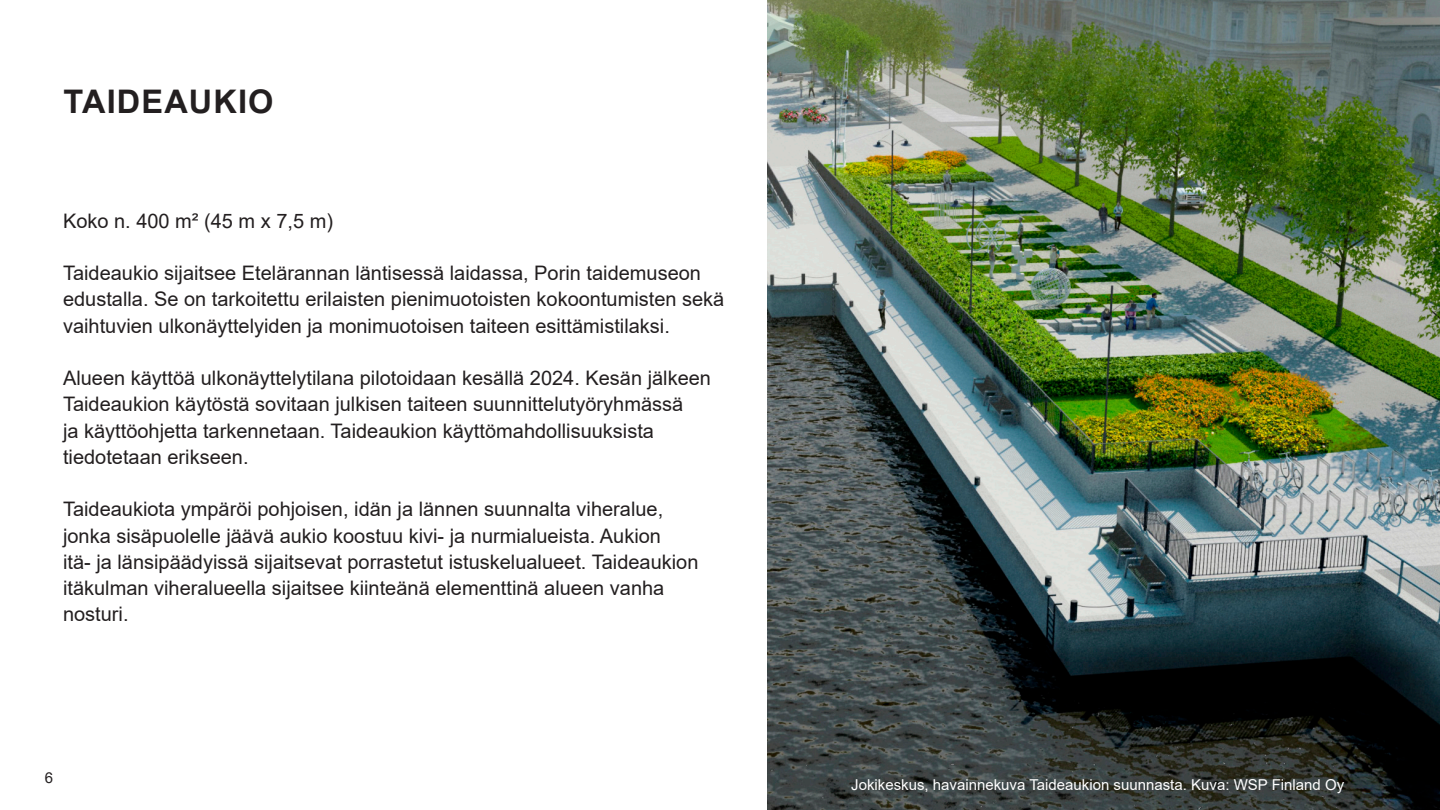
<style>
.page{position:relative;width:1440px;height:810px;background:#fff}
.page>*{position:absolute;margin:0;border:0;box-sizing:border-box;transform-origin:0 0}
.Perusotsikko{font:700 32.5px "Arial";letter-spacing:.035em;color:#231f20}
.Normiteksti{font:20px/26.2px "Arial";color:#231f20}
.Normiteksti-2{font:15px "Arial";color:#fff}
.t1{font:15px "Arial";color:#231f20}
</style>
<div class="page">
<img style="left:768px;top:0;width:672px;height:810px">
<p class="Perusotsikko" style="left:64px;top:79px;width:212px">TAIDEAUKIO</p>
<p class="Normiteksti" style="left:63px;top:207px;width:272px">Koko n. 400 m² (45 m x 7,5 m)</p>
<p class="Normiteksti" style="left:63px;top:260px;width:663px">Taideaukio sijaitsee Etelärannan läntisessä laidassa, Porin taidemuseon edustalla. Se on tarkoitettu erilaisten pienimuotoisten kokoontumisten sekä vaihtuvien ulkonäyttelyiden ja monimuotoisen taiteen esittämistilaksi.</p>
<p class="Normiteksti" style="left:63px;top:365px;width:650px">Alueen käyttöä ulkonäyttelytilana pilotoidaan kesällä 2024. Kesän jälkeen Taideaukion käytöstä sovitaan julkisen taiteen suunnittelutyöryhmässä<br>ja käyttöohjetta tarkennetaan. Taideaukion käyttömahdollisuuksista tiedotetaan erikseen.</p>
<p class="Normiteksti" style="left:63px;top:496px;width:637px">Taideaukiota ympäröi pohjoisen, idän ja lännen suunnalta viheralue, jonka sisäpuolelle jäävä aukio koostuu kivi- ja nurmialueista. Aukion<br>itä- ja länsipäädyissä sijaitsevat porrastetut istuskelualueet. Taideaukion itäkulman viheralueella sijaitsee kiinteänä elementtinä alueen vanha nosturi.</p>
<p class="t1" style="left:45px;top:767px;width:10px">6</p>
<p class="Normiteksti-2" style="left:851px;top:774px;width:495px">Jokikeskus, havainnekuva Taideaukion suunnasta. Kuva: WSP Finland Oy</p>
</div>
